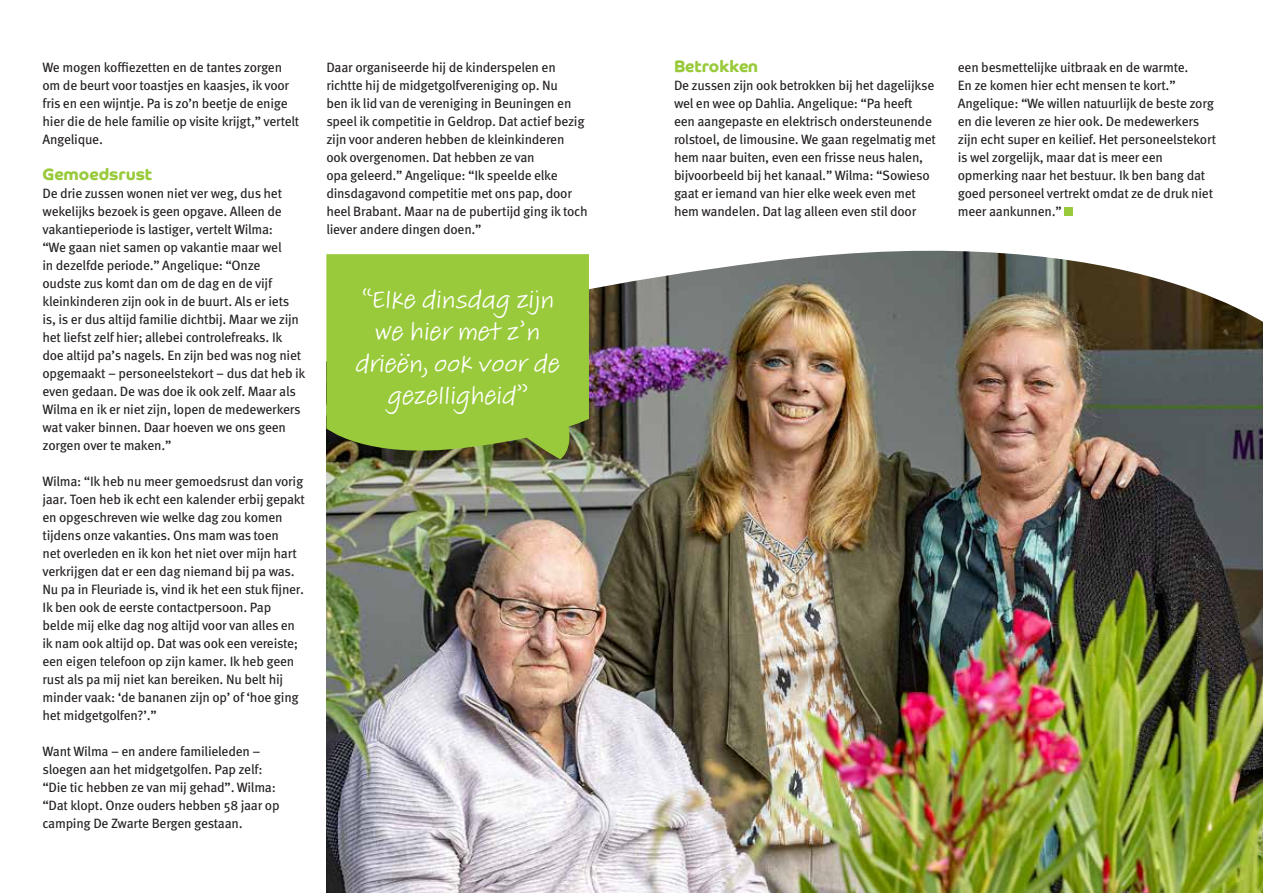
<style>
.page{position:relative;width:1263px;height:893px;background:#fff}
.page>*{position:absolute;margin:0;border:0;box-sizing:border-box;transform-origin:0 0}
.t1{font:26.25px/31.8px "Adobe Handwriting Tiffany";color:#fff;text-align:center}
.t2{font:700 16.5px "Co Headline";color:#99ca3b}
.t3{font:13.5px/18px "Meta Pro";letter-spacing:-.02em;color:#231f20}
</style>
<div class="page">
<img style="left:326px;top:369px;width:937px;height:524px">
<img style="left:589px;top:250px;width:674px;height:119px">
<svg style="left:326px;top:254px;width:263px;height:206px;background:#93c03a"></svg>
<div style="left:1064px;top:207px;width:9px;height:9px;background:#99ca3b"></div>
<p class="t3" style="left:43px;top:57px;width:258px">We mogen koffiezetten en de tantes zorgen om de beurt voor toastjes en kaasjes, ik voor fris en een wijntje. Pa is zo’n beetje de enige hier die de hele familie op visite krijgt,” vertelt Angelique.</p>
<p class="t2" style="left:43px;top:165px;width:111px">Gemoedsrust</p>
<p class="t3" style="left:43px;top:183px;width:264px">De drie zussen wonen niet ver weg, dus het wekelijks bezoek is geen opgave. Alleen de vakantieperiode is lastiger, vertelt Wilma:<br>“We gaan niet samen op vakantie maar wel<br>in dezelfde periode.” Angelique: “Onze<br>oudste zus komt dan om de dag en de vijf kleinkinderen zijn ook in de buurt. Als er iets is, is er dus altijd familie dichtbij. Maar we zijn het liefst zelf hier; allebei controlefreaks. Ik doe altijd pa’s nagels. En zijn bed was nog niet opgemaakt – personeelstekort – dus dat heb ik even gedaan. De was doe ik ook zelf. Maar als Wilma en ik er niet zijn, lopen de medewerkers wat vaker binnen. Daar hoeven we ons geen zorgen over te maken.”</p>
<p class="t3" style="left:43px;top:471px;width:264px">Wilma: “Ik heb nu meer gemoedsrust dan vorig jaar. Toen heb ik echt een kalender erbij gepakt en opgeschreven wie welke dag zou komen tijdens onze vakanties. Ons mam was toen<br>net overleden en ik kon het niet over mijn hart verkrijgen dat er een dag niemand bij pa was.<br>Nu pa in Fleuriade is, vind ik het een stuk fijner.<br>Ik ben ook de eerste contactpersoon. Pap belde mij elke dag nog altijd voor van alles en ik nam ook altijd op. Dat was ook een vereiste; een eigen telefoon op zijn kamer. Ik heb geen rust als pa mij niet kan bereiken. Nu belt hij minder vaak: ‘de bananen zijn op’ of ‘hoe ging het midgetgolfen?’.”</p>
<p class="t3" style="left:43px;top:741px;width:239px">Want Wilma – en andere familieleden – sloegen aan het midgetgolfen. Pap zelf: “Die tic hebben ze van mij gehad”. Wilma: “Dat klopt. Onze ouders hebben 58 jaar op camping De Zwarte Bergen gestaan.</p>
<p class="t3" style="left:326px;top:57px;width:263px">Daar organiseerde hij de kinderspelen en richtte hij de midgetgolfvereniging op. Nu<br>ben ik lid van de vereniging in Beuningen en speel ik competitie in Geldrop. Dat actief bezig zijn voor anderen hebben de kleinkinderen ook overgenomen. Dat hebben ze van<br>opa geleerd.” Angelique: “Ik speelde elke dinsdagavond competitie met ons pap, door heel Brabant. Maar na de pubertijd ging ik toch liever andere dingen doen.”</p>
<p class="t2" style="left:674px;top:57px;width:86px">Betrokken</p>
<p class="t3" style="left:674px;top:75px;width:263px">De zussen zijn ook betrokken bij het dagelijkse wel en wee op Dahlia. Angelique: “Pa heeft een aangepaste en elektrisch ondersteunende rolstoel, de limousine. We gaan regelmatig met hem naar buiten, even een frisse neus halen, bijvoorbeeld bij het kanaal.” Wilma: “Sowieso gaat er iemand van hier elke week even met hem wandelen. Dat lag alleen even stil door</p>
<h1 class="t1" style="left:355px;top:284px;width:206px">“Elke dinsdag zijn we hier met z’n drieën, ook voor de gezelligheid”</h1>
<p class="t3" style="left:958px;top:57px;width:260px">een besmettelijke uitbraak en de warmte.<br>En ze komen hier echt mensen te kort.” Angelique: “We willen natuurlijk de beste zorg en die leveren ze hier ook. De medewerkers zijn echt super en keilief. Het personeelstekort is wel zorgelijk, maar dat is meer een opmerking naar het bestuur. Ik ben bang dat goed personeel vertrekt omdat ze de druk niet meer aankunnen.”</p>
</div>
